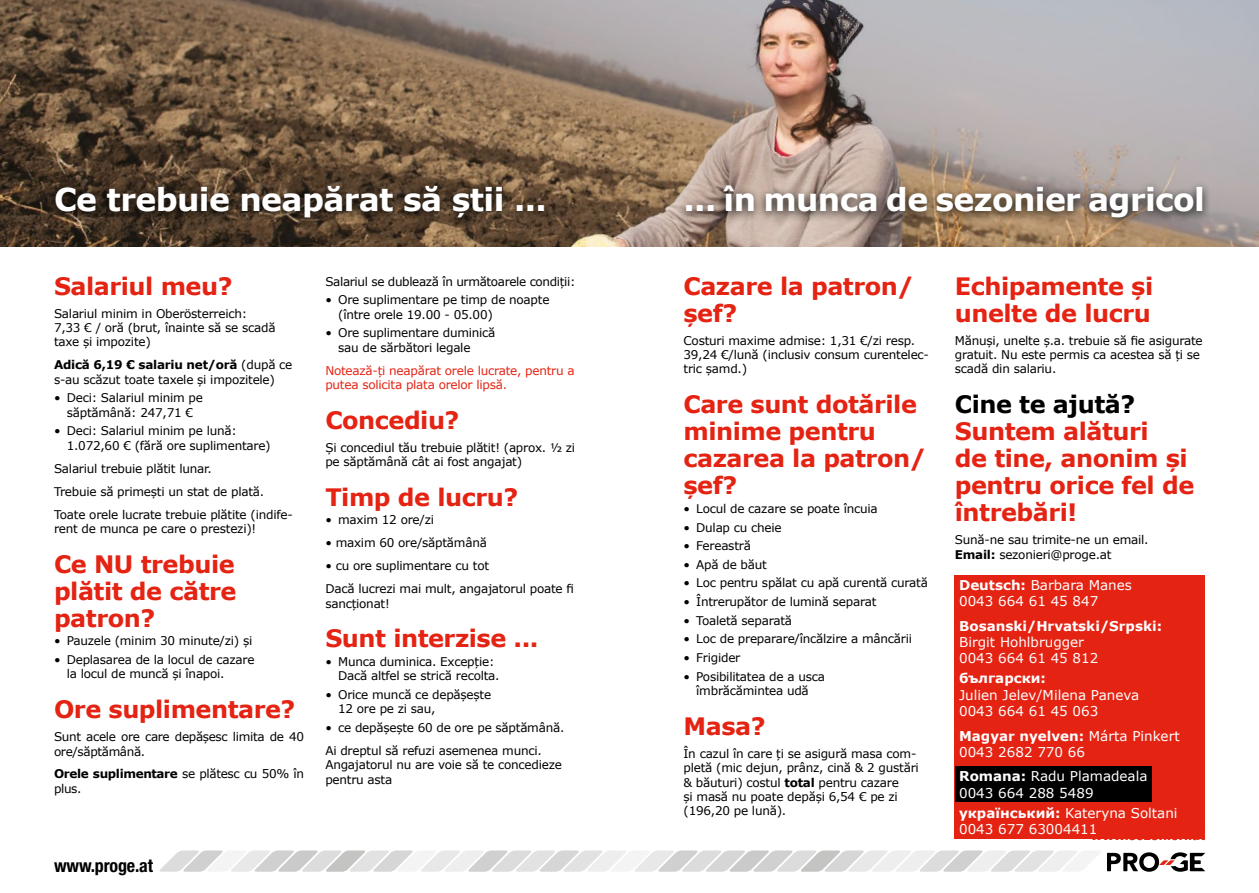
<style>
.page{position:relative;width:1259px;height:893px;background:#fff}
.page>*{position:absolute;margin:0;border:0;box-sizing:border-box;transform-origin:0 0}
.t1{font:700 31.5px "Verdana";letter-spacing:-.02em;color:#fff}
.t2{font:700 24px/27px "Verdana";letter-spacing:-.02em;color:#e42313}
.t3{font:700 24px "Verdana";letter-spacing:-.02em;color:#000}
.t4{font:700 condensed 18px "Helvetica Neue LT Std";letter-spacing:-.01em;color:#000}
.t5{font:700 condensed 16.5px "Helvetica Neue LT Std";color:#e42313}
.t6{font:13.5px/16.2px "Verdana";color:#fff}
.t7{font:700 13.5px "Verdana";color:#fff}
.t8{font:12px/14.4px "Verdana";letter-spacing:-.02em;color:#000}
.t9{font:12px/14.4px "Verdana";letter-spacing:-.02em;color:#e42313}
.s1{font-weight:700}
</style>
<div class="page">
<svg style="left:1107px;top:852px;width:98px;height:20px"></svg>
<svg style="left:160px;top:850px;width:941px;height:22px"></svg>
<img style="left:0;top:0;width:1259px;height:247px">
<div style="left:678px;top:179px;width:533px;height:50px;background:#000;opacity:.85"></div>
<div style="left:47px;top:179px;width:506px;height:49px;background:#000;opacity:.85"></div>
<div style="left:955px;top:575px;width:250px;height:264px;background:#e42313"></div>
<div style="left:955px;top:767px;width:196px;height:35px;background:#000"></div>
<h1 class="t1" style="left:54px;top:177px;width:494px">Ce trebuie neapărat să știi ...</h1>
<h1 class="t1" style="left:683px;top:177px;width:523px">... în munca de sezonier agricol</h1>
<h2 class="t2" style="left:54px;top:272px;width:180px">Salariul meu?</h2>
<p class="t8" style="left:54px;top:306px;width:223px">Salariul minim in Oberösterreich:<br>7,33 € / oră (brut, înainte să se scadă taxe și impozite)</p>
<p class="t8" style="left:54px;top:358px;width:240px"><span class="s1">Adică 6,19 € salariu net/oră</span> (după ce s-au scăzut toate taxele și impozitele)</p>
<p class="t8" style="left:54px;top:391px;width:150px;text-align:center">• Deci: Salariul minim pe săptămână: 247,71 €</p>
<p class="t8" style="left:67px;top:424px;width:205px;text-indent:-13px">• Deci: Salariul minim pe lună:<br>1.072,60 € (fără ore suplimentare)</p>
<p class="t8" style="left:54px;top:457px;width:240px;line-height:23px">Salariul trebuie plătit lunar.<br>Trebuie să primești un stat de plată.<br>Toate orele lucrate trebuie plătite (indife-</p>
<p class="t8" style="left:54px;top:521px;width:204px">rent de munca pe care o prestezi)!</p>
<h2 class="t2" style="left:54px;top:550px;width:184px;text-align:justify">Ce NU trebuie plătit de către patron?</h2>
<p class="t8" style="left:54px;top:634px;width:200px">• Pauzele (minim 30 minute/zi) și</p>
<p class="t8" style="left:67px;top:652px;width:189px;text-indent:-13px">• Deplasarea de la locul de cazare la locul de muncă și înapoi.</p>
<h2 class="t2" style="left:54px;top:695px;width:243px">Ore suplimentare?</h2>
<p class="t8" style="left:54px;top:729px;width:252px">Sunt acele ore care depășesc limita de 40 ore/săptămână.</p>
<p class="t8" style="left:54px;top:767px;width:252px"><span class="s1">Orele suplimentare</span> se plătesc cu 50% în plus.</p>
<p class="t8" style="left:325px;top:274px;width:252px">Salariul se dublează în următoarele condiții:</p>
<p class="t8" style="left:338px;top:293px;width:213px;text-indent:-13px">• Ore suplimentare pe timp de noapte (între orele 19.00 - 05.00)</p>
<p class="t8" style="left:338px;top:326px;width:159px;text-indent:-13px">• Ore suplimentare duminică sau de sărbători legale</p>
<p class="t9" style="left:325px;top:363px;width:251px">Notează-ți neapărat orele lucrate, pentru a putea solicita plata orelor lipsă.</p>
<h2 class="t2" style="left:325px;top:406px;width:136px">Concediu?</h2>
<p class="t8" style="left:325px;top:440px;width:251px">Și concediul tău trebuie plătit! (aprox. ½ zi pe săptămână cât ai fost angajat)</p>
<h2 class="t2" style="left:325px;top:483px;width:194px">Timp de lucru?</h2>
<p class="t8" style="left:325px;top:513px;width:110px">• maxim 12 ore/zi</p>
<p class="t8" style="left:325px;top:536px;width:163px">• maxim 60 ore/săptămână</p>
<p class="t8" style="left:325px;top:554px;width:250px;line-height:23px">• cu ore suplimentare cu tot<br>Dacă lucrezi mai mult, angajatorul poate fi</p>
<p class="t8" style="left:325px;top:596px;width:66px">sancționat!</p>
<h2 class="t2" style="left:325px;top:625px;width:215px">Sunt interzise ...</h2>
<p class="t8" style="left:338px;top:654px;width:163px;text-indent:-13px">• Munca duminica. Excepție:<br>Dacă altfel se strică recolta.</p>
<p class="t8" style="left:338px;top:687px;width:154px;text-indent:-13px">• Orice muncă ce depășește<br>12 ore pe zi sau,</p>
<p class="t8" style="left:325px;top:716px;width:240px;line-height:23px">• ce depășește 60 de ore pe săptămână.<br>Ai dreptul să refuzi asemenea munci.</p>
<p class="t8" style="left:325px;top:758px;width:238px">Angajatorul nu are voie să te concedieze pentru asta</p>
<h3 class="t4" style="left:54px;top:854px;width:100px">www.proge.at</h3>
<h2 class="t2" style="left:683px;top:272px;width:232px">Cazare la patron/ șef?</h2>
<p class="t8" style="left:683px;top:333px;width:247px">Costuri maxime admise: 1,31 €/zi resp.<br>39,24 €/lună (inclusiv consum curentelec&shy;tric șamd.)</p>
<h2 class="t2" style="left:683px;top:390px;width:244px">Care sunt dotările minime pentru cazarea la patron/ șef?</h2>
<p class="t8" style="left:683px;top:501px;width:196px">• Locul de cazare se poate încuia</p>
<p class="t8" style="left:683px;top:520px;width:100px">• Dulap cu cheie</p>
<p class="t8" style="left:683px;top:538px;width:69px">• Fereastră</p>
<p class="t8" style="left:683px;top:557px;width:85px">• Apă de băut</p>
<p class="t8" style="left:683px;top:576px;width:246px">• Loc pentru spălat cu apă curentă curată</p>
<p class="t8" style="left:683px;top:594px;width:194px">• Întrerupător de lumină separat</p>
<p class="t8" style="left:683px;top:613px;width:110px">• Toaletă separată</p>
<p class="t8" style="left:683px;top:632px;width:230px">• Loc de preparare/încălzire a mâncării</p>
<p class="t8" style="left:683px;top:650px;width:58px">• Frigider</p>
<p class="t8" style="left:683px;top:669px;width:143px;text-align:center">• Posibilitatea de a usca îmbrăcămintea udă</p>
<h2 class="t2" style="left:683px;top:712px;width:83px">Masa?</h2>
<p class="t8" style="left:683px;top:746px;width:237px">În cazul în care ți se asigură masa com&shy;pletă (mic dejun, prânz, cină &amp; 2 gustări &amp; băuturi) costul <span class="s1">total</span> pentru cazare<br>și masă nu poate depăși 6,54 € pe zi (196,20 pe lună).</p>
<h2 class="t2" style="left:955px;top:272px;width:200px">Echipamente și unelte de lucru</h2>
<p class="t8" style="left:955px;top:333px;width:249px">Mănuși, unelte ș.a. trebuie să fie asigurate gratuit. Nu este permis ca acestea să ți se scadă din salariu.</p>
<h2 class="t3" style="left:955px;top:387px;width:182px">Cine te ajută?</h2>
<h2 class="t2" style="left:955px;top:417px;width:241px">Suntem alături<br>de tine, anonim și pentru orice fel de întrebări!</h2>
<p class="t8" style="left:955px;top:532px;width:195px">Sună-ne sau trimite-ne un email.<br><span class="s1">Email:</span> sezonieri@proge.at</p>
<p class="t6" style="left:959px;top:577px;width:174px"><span class="s1">Deutsch:</span> Barbara Manes<br>0043 664 61 45 847</p>
<p class="t7" style="left:959px;top:616px;width:204px">Bosanski/Hrvatski/Srpski:</p>
<p class="t6" style="left:959px;top:634px;width:141px">Birgit Hohlbrugger<br>0043 664 61 45 812</p>
<p class="t7" style="left:959px;top:669px;width:88px">български:</p>
<p class="t6" style="left:959px;top:686px;width:182px">Julien Jelev/Milena Paneva<br>0043 664 61 45 063</p>
<p class="t6" style="left:959px;top:727px;width:222px"><span class="s1">Magyar nyelven:</span> Márta Pinkert<br>0043 2682 770 66</p>
<p class="t6" style="left:959px;top:768px;width:190px"><span class="s1">Romana:</span> Radu Plamadeala<br>0043 664 288 5489</p>
<p class="t6" style="left:959px;top:805px;width:220px"><span class="s1">український:</span> Kateryna Soltani<br>0043 677 63004411</p>
<h3 class="t5" style="left:1090px;top:824px;width:116px">www.sezonieri.at</h3>
</div>
